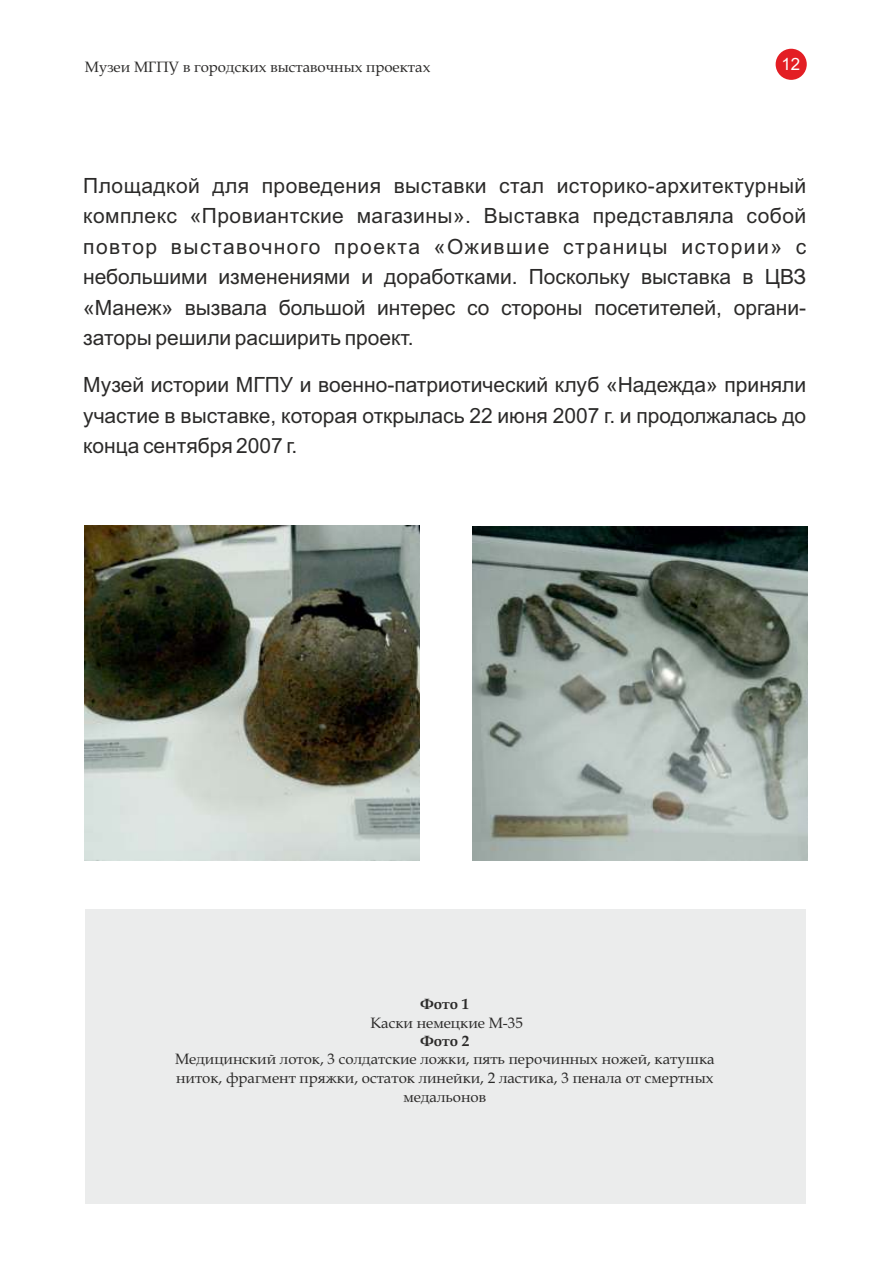
<style>
.page{position:relative;width:893px;height:1263px;background:#fff}
.page>*{position:absolute;margin:0;border:0;box-sizing:border-box;transform-origin:0 0}
.t1{font:21px/30.5px "Arial";color:#2b2a29;text-align:justify}
.t2{font:16.95px "Arial";color:#fefefe}
.t3{font:15px/18.6px "Book Antiqua";color:#2b2a29;text-align:center}
.t4{font:700 15px "Book Antiqua";color:#2b2a29}
</style>
<div class="page">
<img style="left:473px;top:526px;width:335px;height:335px">
<img style="left:85px;top:526px;width:334px;height:335px">
<div style="left:85px;top:909px;width:720px;height:294px;background:#ebecec"></div>
<div style="left:776px;top:49px;width:31px;height:31px;background:#e31e24;border-radius:50%"></div>
<p class="t3" style="left:85px;top:59px;width:347px">Музеи МГПУ в городских выставочных проектах</p>
<p class="t2" style="left:781px;top:58px;width:20px">12</p>
<p class="t1" style="left:83px;top:172px;width:725px">Площадкой для проведения выставки стал историко-архитектурный комплекс «Провиантские магазины». Выставка представляла собой повтор выставочного проекта «Ожившие страницы истории» с небольшими изменениями и доработками. Поскольку выставка в ЦВЗ «Манеж» вызвала большой интерес со стороны посетителей, органи&shy;заторы решили расширить проект.</p>
<p class="t1" style="left:83px;top:372px;width:725px">Музей истории МГПУ и военно-патриотический клуб «Надежда» приняли участие в выставке, которая открылась 22 июня 2007 г. и продолжалась до конца сентября 2007 г.</p>
<p class="t4" style="left:420px;top:998px;width:51px">Фото 1</p>
<p class="t3" style="left:370px;top:1015px;width:154px">Каски немецкие М-35</p>
<p class="t4" style="left:420px;top:1035px;width:51px">Фото 2</p>
<p class="t3" style="left:175px;top:1052px;width:541px">Медицинский лоток, 3 солдатские ложки, пять перочинных ножей, катушка ниток, фрагмент пряжки, остаток линейки, 2 ластика, 3 пенала от смертных медальонов</p>
</div>
